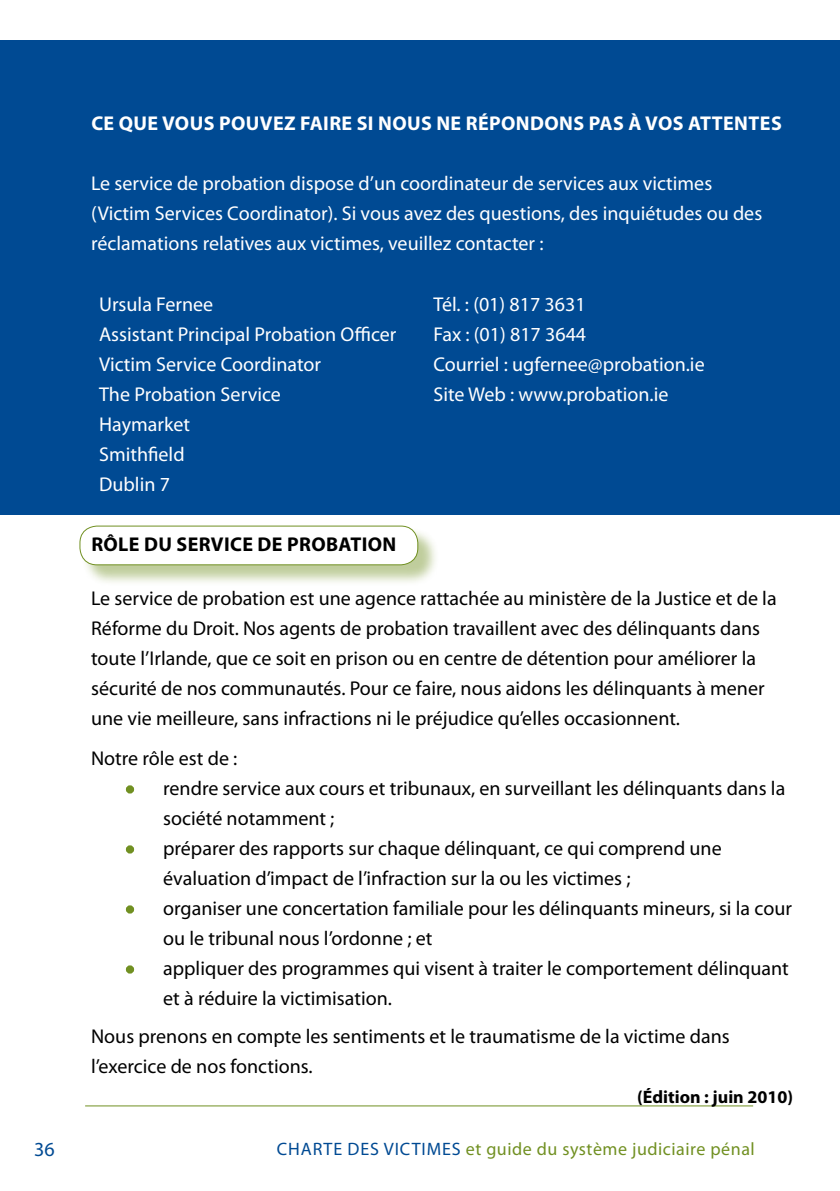
<style>
.page{position:relative;width:840px;height:1191px;background:#fff}
.page>*{position:absolute;margin:0;border:0;box-sizing:border-box;transform-origin:0 0}
.t1{font:20px/30px "Myriad Pro";color:#000}
.t2{font:20px/30px "Myriad Pro";color:#fff}
.t3{font:700 20px "Myriad Pro";letter-spacing:.02em;color:#fff}
.t4{font:700 20px "Myriad Pro";letter-spacing:.02em;color:#000}
.t5{font:20px "Myriad Pro";color:#004a93}
.t6{font:18px "Myriad Pro";letter-spacing:.05em;color:#719022}
.t7{font:700 18px "Myriad Pro";color:#000}
.s1{color:#719022}
.s2{color:#004a93}
</style>
<div class="page">
<hr style="left:85px;top:1105px;width:667px;height:1px;background:#719022">
<div style="left:0;top:40px;width:839px;height:474px;background:#004a93"></div>
<div style="left:81px;top:527px;width:357px;height:59px;background:#719022;opacity:.45"></div>
<div style="left:80px;top:526px;width:337px;height:39px;background:#fff;border-radius:17px"></div>
<div style="left:79px;top:525px;width:339px;height:40px;border:1px solid #719022;border-radius:17px"></div>
<div style="left:126px;top:785px;width:8px;height:8px;border:4px solid #719022;border-radius:50%"></div>
<div style="left:126px;top:845px;width:8px;height:8px;border:4px solid #719022;border-radius:50%"></div>
<div style="left:126px;top:905px;width:8px;height:8px;border:4px solid #719022;border-radius:50%"></div>
<div style="left:126px;top:965px;width:8px;height:8px;border:4px solid #719022;border-radius:50%"></div>
<p class="t3" style="left:91px;top:110px;width:691px">CE QUE VOUS POUVEZ FAIRE SI NOUS NE RÉPONDONS PAS À VOS ATTENTES</p>
<p class="t2" style="left:91px;top:168px;width:672px">Le service de probation dispose d’un coordinateur de services aux victimes (Victim Services Coordinator). Si vous avez des questions, des inquiétudes ou des réclamations relatives aux victimes, veuillez contacter :</p>
<p class="t2" style="left:99px;top:289px;width:299px">Ursula Fernee<br>Assistant Principal Probation Officer<br>Victim Service Coordinator<br>The Probation Service<br>Haymarket<br>Smithfield<br>Dublin 7</p>
<p class="t2" style="left:433px;top:289px;width:272px">Tél. : (01) 817 3631<br>Fax : (01) 817 3644<br>Courriel : ugfernee@probation.ie<br>Site Web : www.probation.ie</p>
<p class="t4" style="left:91px;top:531px;width:306px">RÔLE DU SERVICE DE PROBATION</p>
<p class="t1" style="left:91px;top:582px;width:686px">Le service de probation est une agence rattachée au ministère de la Justice et de la Réforme du Droit. Nos agents de probation travaillent avec des délinquants dans toute l’I rlande, que ce soit en prison ou en centre de détention pour améliorer la sécurité de nos communautés. Pour ce faire, nous aidons les délinquants à mener une vie meilleure, sans infractions ni le préjudice qu’elles occasionnent.</p>
<p class="t1" style="left:91px;top:742px;width:148px">Notre rôle est de :</p>
<p class="t1" style="left:163px;top:772px;width:623px;text-indent:-36px"><span class="s1">•</span> rendre service aux cours et tribunaux, en surveillant les délinquants dans la société notamment ;</p>
<p class="t1" style="left:163px;top:832px;width:559px;text-indent:-36px"><span class="s1">•</span> préparer des rapports sur chaque délinquant, ce qui comprend une évaluation d’impact de l’infraction sur la ou les victimes ;</p>
<p class="t1" style="left:163px;top:892px;width:630px;text-indent:-36px"><span class="s1">•</span> organiser une concertation familiale pour les délinquants mineurs, si la cour ou le tribunal nous l’ordonne ; et</p>
<p class="t1" style="left:163px;top:952px;width:626px;text-indent:-36px"><span class="s1">•</span> appliquer des programmes qui visent à traiter le comportement délinquant et à réduire la victimisation.</p>
<p class="t1" style="left:91px;top:1020px;width:639px">Nous prenons en compte les sentiments et le traumatisme de la victime dans l’exercice de nos fonctions.</p>
<p class="t7" style="left:637px;top:1085px;width:157px">(ÉDITION : JUIN 2010)</p>
<p class="t5" style="left:34px;top:1136px;width:22px">36</p>
<p class="t6" style="left:277px;top:1138px;width:479px"><span class="s2">Charte des victimes</span> et guide du système judiciaire pénal</p>
</div>
